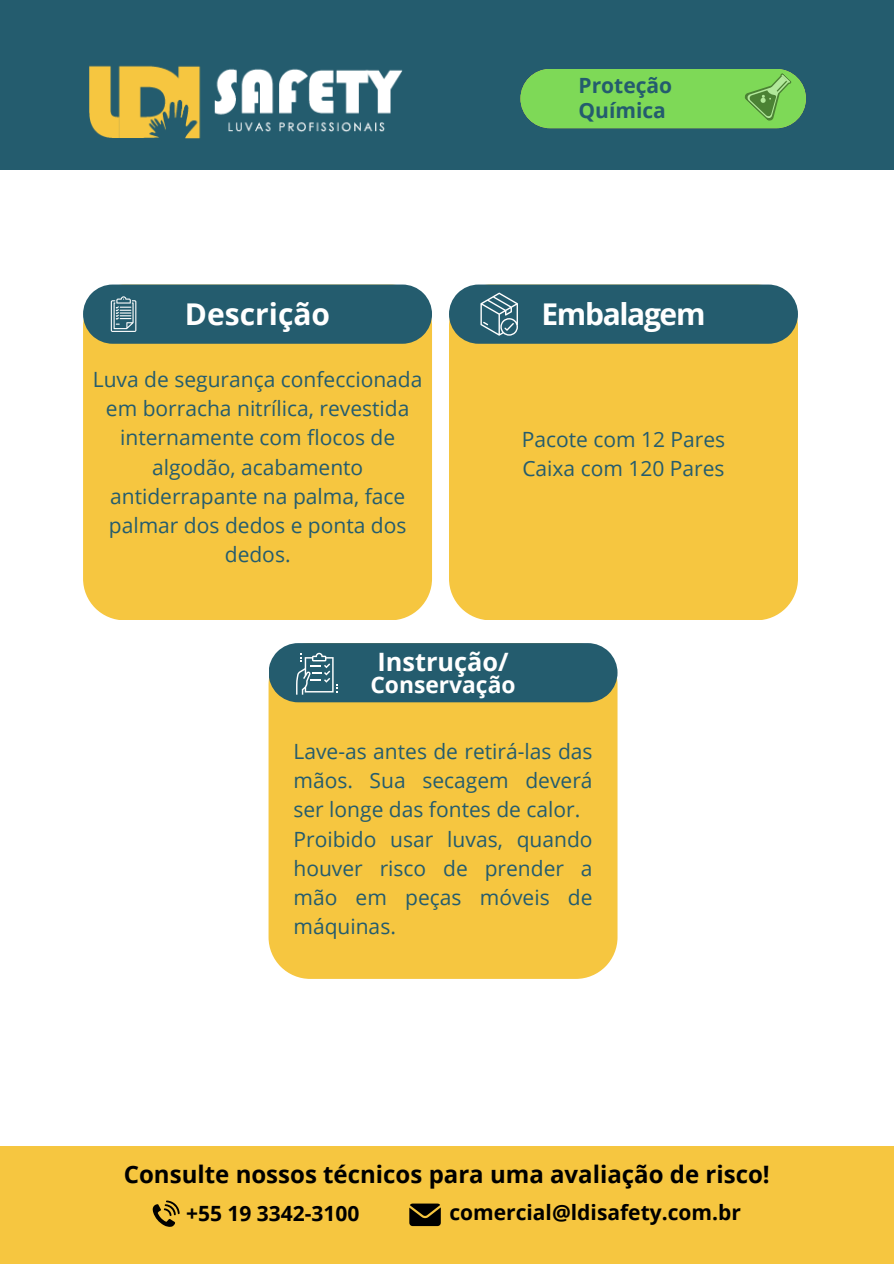
<style>
.page{position:relative;width:894px;height:1264px;background:#fff}
.page>*{position:absolute;margin:0;border:0;box-sizing:border-box;transform-origin:0 0}
.t1{font:700 30px "Open Sans";color:#fff}
.t2{font:700 30px "Open Sans";letter-spacing:-.045em;color:#fff}
.t3{font:700 25.35px "Open Sans";color:#fff}
.t4{font:700 24px "Open Sans";color:#000}
.t5{font:700 22.8px "Open Sans";color:#fff}
.t6{font:21px/29.2px "Open Sans";color:#245c6e;text-align:justify}
.t7{font:700 21px "Open Sans";color:#000}
.t8{font:700 21px/24.8px "Open Sans";color:#245c6e}
</style>
<div class="page">
<div style="left:0;top:0;width:893px;height:170px;background:#245c6e"></div>
<img style="left:89px;top:65px;width:313px;height:73px">
<div style="left:0;top:1146px;width:893px;height:117px;background:#f6c640"></div>
<svg style="left:152px;top:1200px;width:27px;height:27px"></svg>
<svg style="left:409px;top:1203px;width:31px;height:22px"></svg>
<div style="left:83px;top:344px;width:349px;height:276px;background:#f6c640"></div>
<div style="left:449px;top:344px;width:348px;height:276px;background:#f6c640"></div>
<div style="left:268px;top:702px;width:349px;height:276px;background:#f6c640"></div>
<svg style="left:83px;top:284px;width:349px;height:60px;background:#316472"></svg>
<svg style="left:268px;top:643px;width:349px;height:59px;background:#306472"></svg>
<svg style="left:449px;top:284px;width:348px;height:60px;background:#326572"></svg>
<div style="left:520px;top:69px;width:285px;height:59px;background:#7ed957;border-radius:30px"></div>
<svg style="left:744px;top:69px;width:57px;height:57px"></svg>
<p class="t8" style="left:561px;top:72px;width:101px">Proteção<br>Mecânica</p>
<h2 class="t8" style="left:578px;top:72px;width:95px">Proteção<br>Química</h2>
<p class="t1" style="left:185px;top:293px;width:147px">Descrição</p>
<h1 class="t2" style="left:541px;top:293px;width:165px">Embalagem</h1>
<p class="t6" style="left:93px;top:364px;width:331px;text-align:center">Luva de segurança confeccionada em borracha nitrílica, revestida internamente com flocos de algodão, acabamento antiderrapante na palma, face palmar dos dedos e ponta dos dedos.</p>
<p class="t6" style="left:521px;top:424px;width:205px">Pacote com 12 Pares</p>
<p class="t6" style="left:522px;top:453px;width:204px">Caixa com 120 Pares</p>
<p class="t3" style="left:377px;top:643px;width:133px">Instrução/</p>
<p class="t5" style="left:370px;top:668px;width:147px">Conservação</p>
<h1 class="t6" style="left:293px;top:736px;width:300px">Lave-as antes de retirá-las das mãos. Sua secagem deverá ser longe das fontes de calor.</h1>
<p class="t6" style="left:293px;top:823px;width:300px">Proibido usar luvas, quando houver risco de prender a mão em peças móveis de máquinas.</p>
<p class="t4" style="left:124px;top:1157px;width:647px">Consulte nossos técnicos para uma avaliação de risco!</p>
<h3 class="t7" style="left:186px;top:1198px;width:175px">+55 19 3342-3100</h3>
<p class="t7" style="left:449px;top:1197px;width:293px">comercial@ldisafety.com.br</p>
</div>
